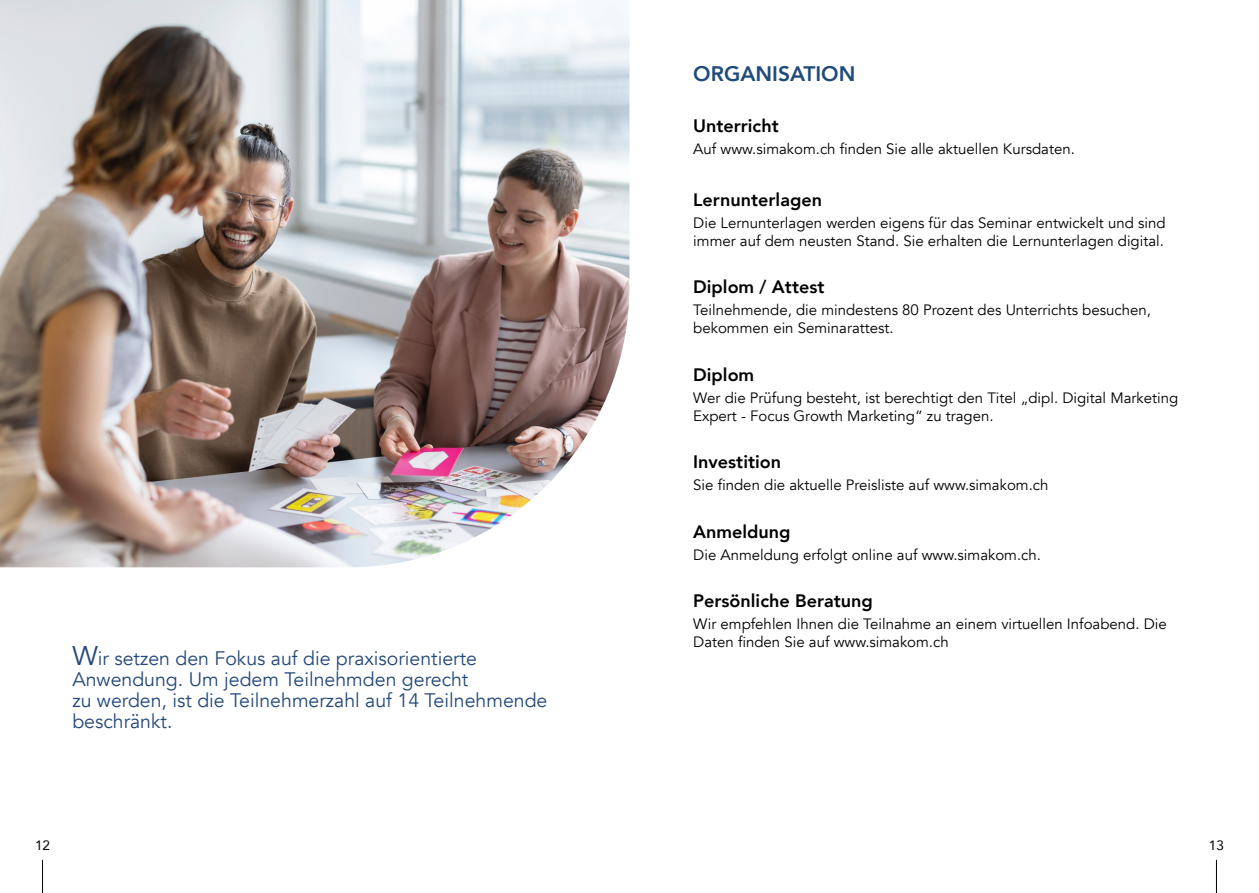
<style>
.page{position:relative;width:1259px;height:893px;background:#fff}
.page>*{position:absolute;margin:0;border:0;box-sizing:border-box;transform-origin:0 0}
.t1{font:800 21px "Avenir";color:#204b7a}
.t2{font:19.5px/21px "Avenir";color:#24497a}
.t3{font:800 18px "Avenir";color:#000}
.t4{font:15px/18px "Avenir";color:#000}
.t5{font:13.5px "Avenir";color:#000}
.s1{font-size:27px}
</style>
<div class="page">
<hr style="left:42px;top:860px;width:1px;height:33px;background:#000">
<hr style="left:1216px;top:860px;width:1px;height:33px;background:#000">
<img style="left:0;top:0;width:629px;height:567px">
<h2 class="t2" style="left:72px;top:648px;width:476px"><span class="s1">W</span>ir setzen den Fokus auf die praxisorientierte Anwendung. Um jedem Teilnehmden gerecht<br>zu werden, ist die Teilnehmerzahl auf 14 Teilnehmende beschränkt.</h2>
<h1 class="t1" style="left:693px;top:57px;width:164px">ORGANISATION</h1>
<p class="t3" style="left:693px;top:111px;width:87px">Unterricht</p>
<p class="t4" style="left:693px;top:140px;width:383px">Auf www.simakom.ch finden Sie alle aktuellen Kursdaten.</p>
<p class="t3" style="left:693px;top:185px;width:130px">Lernunterlagen</p>
<p class="t4" style="left:693px;top:214px;width:474px">Die Lernunterlagen werden eigens für das Seminar entwickelt und sind immer auf dem neusten Stand. Sie erhalten die Lernunterlagen digital.</p>
<p class="t3" style="left:693px;top:273px;width:133px">Diplom / Attest</p>
<p class="t4" style="left:693px;top:301px;width:459px">Teilnehmende, die mindestens 80 Prozent des Unterrichts besuchen, bekommen ein Seminarattest.</p>
<p class="t3" style="left:693px;top:360px;width:63px">Diplom</p>
<p class="t4" style="left:693px;top:389px;width:486px">Wer die Prüfung besteht, ist berechtigt den Titel „dipl. Digital Marketing<br>Expert - Focus Growth Marketing“ zu tragen.</p>
<p class="t3" style="left:693px;top:448px;width:89px">Investition</p>
<p class="t4" style="left:693px;top:476px;width:357px">Sie finden die aktuelle Preisliste auf www.simakom.ch</p>
<p class="t3" style="left:693px;top:517px;width:99px">Anmeldung</p>
<p class="t4" style="left:693px;top:546px;width:349px">Die Anmeldung erfolgt online auf www.simakom.ch.</p>
<p class="t3" style="left:693px;top:587px;width:181px">Persönliche Beratung</p>
<p class="t4" style="left:693px;top:615px;width:475px">Wir empfehlen Ihnen die Teilnahme an einem virtuellen Infoabend. Die<br>Daten finden Sie auf www.simakom.ch</p>
<p class="t5" style="left:35px;top:835px;width:17px">12</p>
<p class="t5" style="left:1209px;top:835px;width:17px">13</p>
</div>
